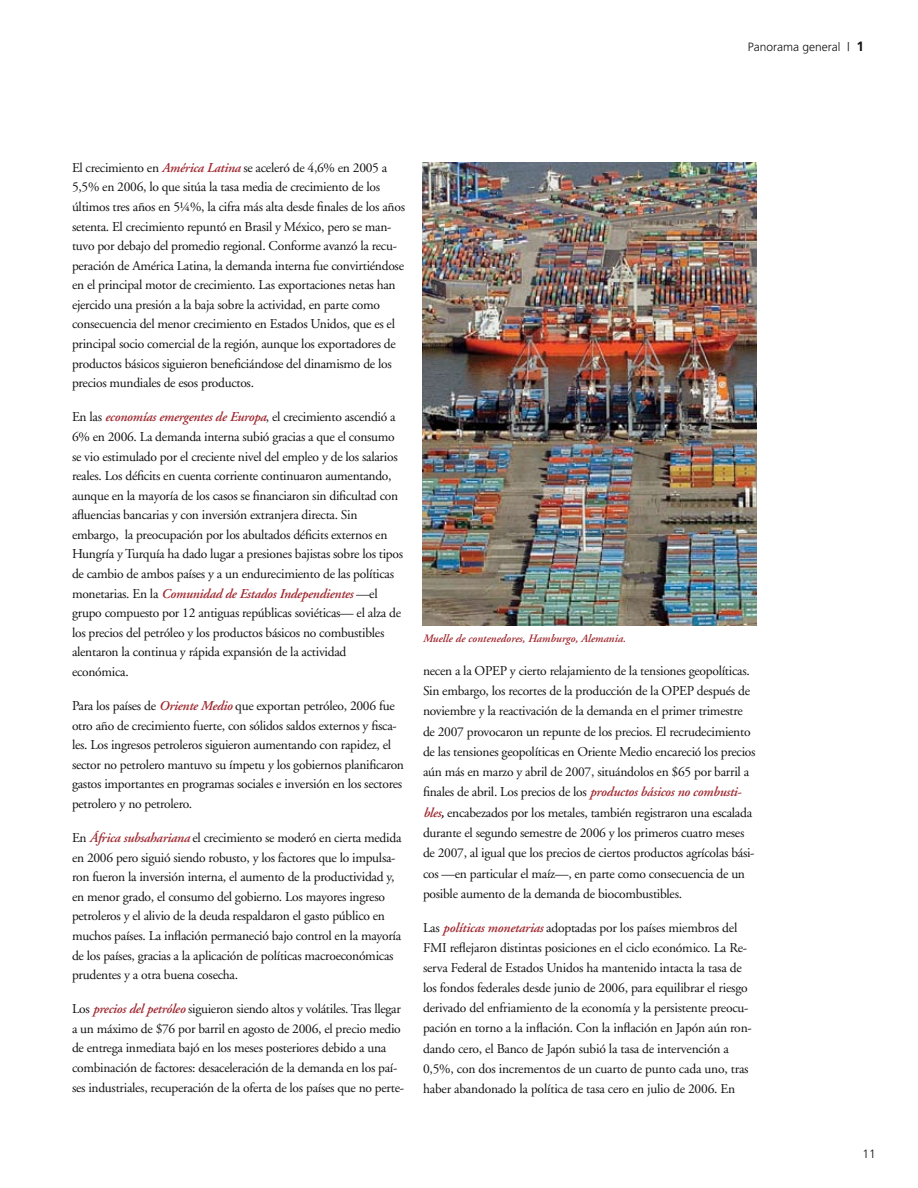
<style>
.page{position:relative;width:918px;height:1188px;background:#fff}
.page>*{position:absolute;margin:0;border:0;box-sizing:border-box;transform-origin:0 0}
.t1{font:13.5px/19.6px "Adobe Garamond";letter-spacing:-.02em;color:#121212}
.t2{font:300 12px "Frutiger";color:#121212}
.t3{font:italic 600 11.25px "Adobe Garamond";color:#9f2a31}
.s1{font-weight:700;font-size:13.5px}
.s2{font-weight:600;font-style:italic;color:#9f2a31}
.s3{font-weight:600;font-style:italic}
</style>
<div class="page">
<img style="left:423px;top:162px;width:333px;height:463px">
<p class="t2" style="left:748px;top:40px;width:118px">Panorama general | <span class="s1">1</span></p>
<p class="t1" style="left:72px;top:158px;width:335px">El crecimiento en <span class="s2">América Latina</span> se aceleró de 4,6% en 2005 a 5,5% en 2006, lo que sitúa la tasa media de crecimiento de los últimos tres años en 5¼%, la cifra más alta desde finales de los años setenta. El crecimiento repuntó en Brasil y México, pero se man&shy;tuvo por debajo del promedio regional. Conforme avanzó la recu&shy;peración de América Latina, la demanda interna fue convirtiéndose en el principal motor de crecimiento. Las exportaciones netas han ejercido una presión a la baja sobre la actividad, en parte como consecuencia del menor crecimiento en Estados Unidos, que es el principal socio comercial de la región, aunque los exportadores de productos básicos siguieron beneficiándose del dinamismo de los precios mundiales de esos productos.</p>
<p class="t1" style="left:72px;top:408px;width:333px">En las <span class="s2">economías emergentes de Europa</span>, el crecimiento ascendió a 6% en 2006. La demanda interna subió gracias a que el consumo se vio estimulado por el creciente nivel del empleo y de los salarios reales. Los déficits en cuenta corriente continuaron aumentando, aunque en la mayoría de los casos se financiaron sin dificultad con afluencias bancarias y con inversión extranjera directa. Sin embargo, la preocupación por los abultados déficits externos en Hungría y Turquía ha dado lugar a presiones bajistas sobre los tipos de cambio de ambos países y a un endurecimiento de las políticas monetarias. En la <span class="s2">Comunidad de Estados Independientes</span> —el grupo compuesto por 12 antiguas repúblicas soviéticas— el alza de los precios del petróleo y los productos básicos no combustibles alentaron la continua y rápida expansión de la actividad económica.</p>
<p class="t1" style="left:72px;top:696px;width:334px">Para los países de <span class="s2">Oriente Medio</span> que exportan petróleo, 2006 fue otro año de crecimiento fuerte, con sólidos saldos externos y fisca&shy;les. Los ingresos petroleros siguieron aumentando con rapidez, el sector no petrolero mantuvo su ímpetu y los gobiernos planificaron gastos importantes en programas sociales e inversión en los sectores petrolero y no petrolero.</p>
<p class="t1" style="left:72px;top:828px;width:331px">En <span class="s2">África subsahariana</span> el crecimiento se moderó en cierta medida en 2006 pero siguió siendo robusto, y los factores que lo impulsa&shy;ron fueron la inversión interna, el aumento de la productividad y, en menor grado, el consumo del gobierno. Los mayores ingreso petroleros y el alivio de la deuda respaldaron el gasto público en muchos países. La inflación permaneció bajo control en la mayoría de los países, gracias a la aplicación de políticas macroeconómicas prudentes y a otra buena cosecha.</p>
<p class="t1" style="left:72px;top:1000px;width:334px">Los <span class="s2">precios del petróleo</span> siguieron siendo altos y volátiles. Tras llegar a un máximo de $76 por barril en agosto de 2006, el precio medio de entrega inmediata bajó en los meses posteriores debido a una combinación de factores: desaceleración de la demanda en los paí&shy;ses industriales, recuperación de la oferta de los países que no perte-</p>
<p class="t3" style="left:423px;top:632px;width:204px">Muelle de contenedores, Hamburgo, Alemania.</p>
<p class="t1" style="left:423px;top:661px;width:334px;line-height:20.2px">necen a la OPEP y cierto relajamiento de la tensiones geopolíticas.<br>Sin embargo, los recortes de la producción de la OPEP después de noviembre y la reactivación de la demanda en el primer trimestre de 2007 provocaron un repunte de los precios. El recrudecimiento de las tensiones geopolíticas en Oriente Medio encareció los precios aún más en marzo y abril de 2007, situándolos en $65 por barril a finales de abril. Los precios de los <span class="s2">productos básicos no combusti&shy;bles</span><span class="s3">,</span> encabezados por los metales, también registraron una escalada durante el segundo semestre de 2006 y los primeros cuatro meses de 2007, al igual que los precios de ciertos productos agrícolas bási&shy;cos —en particular el maíz—, en parte como consecuencia de un posible aumento de la demanda de biocombustibles.</p>
<p class="t1" style="left:423px;top:918px;width:330px;line-height:20.1px">Las <span class="s2">políticas monetarias</span> adoptadas por los países miembros del FMI reflejaron distintas posiciones en el ciclo económico. La Re&shy;serva Federal de Estados Unidos ha mantenido intacta la tasa de los fondos federales desde junio de 2006, para equilibrar el riesgo derivado del enfriamiento de la economía y la persistente preocu&shy;pación en torno a la inflación. Con la inflación en Japón aún ron&shy;dando cero, el Banco de Japón subió la tasa de intervención a 0,5%, con dos incrementos de un cuarto de punto cada uno, tras haber abandonado la política de tasa cero en julio de 2006. En</p>
<p class="t2" style="left:862px;top:1147px;width:6px">11</p>
</div>
